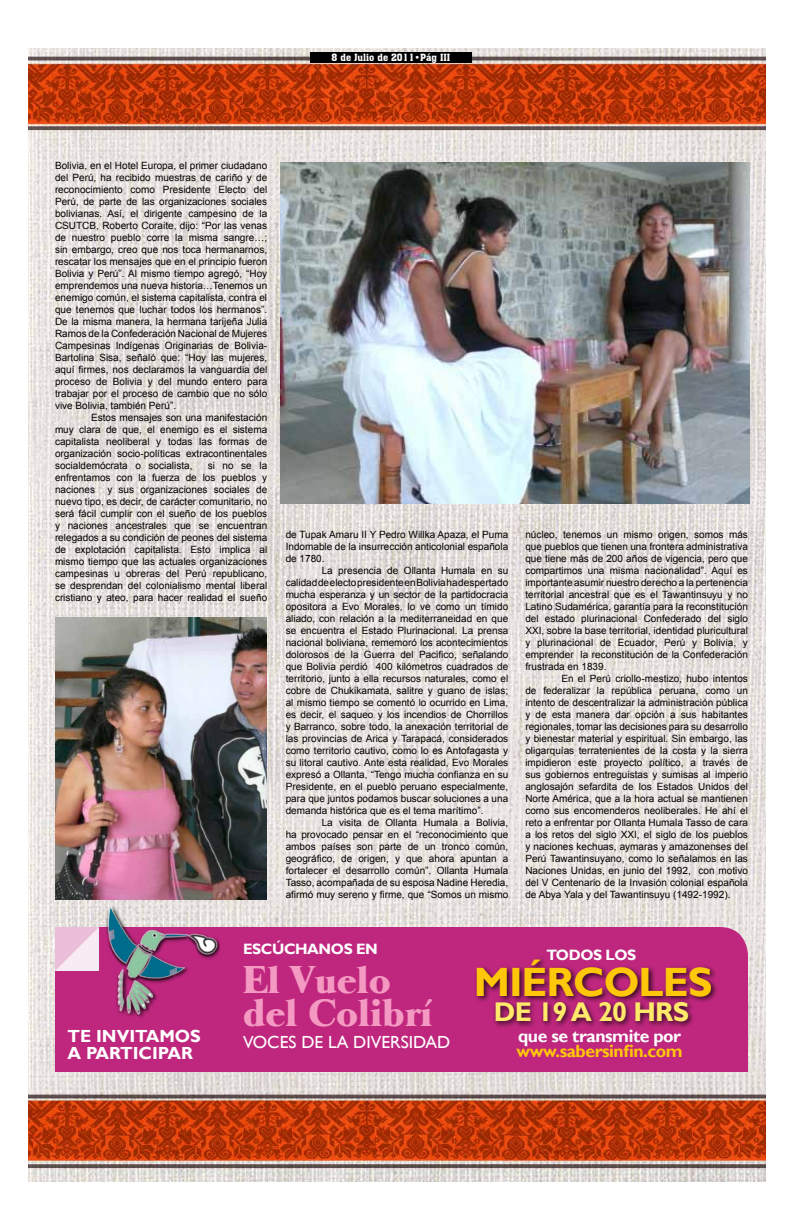
<style>
.page{position:relative;width:792px;height:1224px;background:#fff}
.page>*{position:absolute;margin:0;border:0;box-sizing:border-box;transform-origin:0 0}
.t1{font:700 40.9px "Gill Sans";letter-spacing:-.025em;color:#ffc709}
.t2{font:37.6px/33.1px "Baskerville";color:#f49ac2}
.t3{font:700 27.1px "Gill Sans";letter-spacing:-.025em;color:#ffe96b}
.t4{font:700 17.6px "Gill Sans";letter-spacing:-.025em;color:#ffc709}
.t5{font:700 17.6px "Gill Sans";letter-spacing:-.025em;color:#fff}
.t6{font:700 17.5px/17px "Gill Sans";color:#fff}
.t7{font:17.5px "Gill Sans";color:#fff}
.t8{font:700 15px "Gill Sans";letter-spacing:-.025em;color:#fff}
.t9{font:10px/12px "Arial";color:#000;text-align:justify}
.t10{font:9.7px "Aachen BT";color:#fff}
</style>
<div class="page">
<img style="left:28px;top:48px;width:737px;height:1134px">
<div style="left:310px;top:52px;width:162px;height:11px;background:#000"></div>
<div style="left:55px;top:927px;width:693px;height:145px;background:#bf277e"></div>
<img style="left:55px;top:617px;width:212px;height:283px">
<img style="left:280px;top:162px;width:470px;height:342px">
<svg style="left:55px;top:927px;width:44px;height:44px;background:#f1d4e5"></svg>
<div style="left:107px;top:906px;width:112px;height:114px;background:#bf277e"></div>
<img style="left:105px;top:904px;width:114px;height:112px">
<div style="left:473px;top:956px;width:245px;height:48px;background:#000;opacity:.75"></div>
<div style="left:492px;top:999px;width:203px;height:30px;background:#000;opacity:.75"></div>
<p class="t10" style="left:332px;top:52px;width:113px">8 de Julio de 2011•Pág III</p>
<p class="t9" style="left:55px;top:160px;width:214px">Bolivia, en el Hotel Europa, el primer ciudadano del Perú, ha recibido muestras de cariño y de reconocimiento como Presidente Electo del Perú, de parte de las organizaciones sociales bolivianas. Así, el dirigente campesino de la CSUTCB, Roberto Coraite, dijo: “Por las venas de nuestro pueblo corre la misma sangre…; sin embargo, creo que nos toca hermanarnos, rescatar los mensajes que en el principio fueron Bolivia y Perú”. Al mismo tiempo agregó, “Hoy emprendemos una nueva historia…Tenemos un enemigo común, el sistema capitalista, contra el que tenemos que luchar todos los hermanos”.<br>De la misma manera, la hermana tarijeña Julia Ramos de la Confederación Nacional de Mujeres Campesinas Indígenas Originarias de Bolivia-Bartolina Sisa, señaló que: “Hoy las mujeres, aquí firmes, nos declaramos la vanguardia del proceso de Bolivia y del mundo entero para trabajar por el proceso de cambio que no sólo vive Bolivia, también Perú”.</p>
<p class="t9" style="left:55px;top:412px;width:214px;text-indent:36px">Estos mensajes son una manifestación muy clara de que, el enemigo es el sistema capitalista neoliberal y todas las formas de organización socio-políticas extracontinentales socialdemócrata o socialista,</p>
<p class="t9" style="left:55px;top:460px;width:214px;text-indent:153px">si no se la enfrentamos con la fuerza de los pueblos y naciones y sus organizaciones sociales de nuevo tipo, es decir, de carácter comunitario, no será fácil cumplir con el sueño de los pueblos y naciones ancestrales que se encuentran relegados a su condición de peones del sistema de explotación capitalista. Esto implica al mismo tiempo que las actuales organizaciones campesinas u obreras del Perú republicano, se desprendan del colonialismo mental liberal cristiano y ateo, para hacer realidad el sueño</p>
<p class="t9" style="left:286px;top:529px;width:224px">de Tupak Amaru II Y Pedro Willka Apaza, el Puma Indomable de la insurrección anticolonial española de 1780.</p>
<p class="t9" style="left:286px;top:565px;width:224px;text-indent:36px">La presencia de Ollanta Humala en su calidad de electo presidente en Bolivia ha despertado mucha esperanza y un sector de la partidocracia opositora a Evo Morales, lo ve como un tímido aliado, con relación a la mediterraneidad en que se encuentra el Estado Plurinacional. La prensa nacional boliviana, rememoró los acontecimientos dolorosos de la Guerra del Pacifico, señalando que Bolivia perdió 400 kilómetros cuadrados de territorio, junto a ella recursos naturales, como el cobre de Chukikamata, salitre y guano de islas; al mismo tiempo se comentó lo ocurrido en Lima, es decir, el saqueo y los incendios de Chorrillos y Barranco, sobre todo, la anexación territorial de las provincias de Arica y Tarapacá, considerados como territorio cautivo, como lo es Antofagasta y su litoral cautivo. Ante esta realidad, Evo Morales expresó a Ollanta, “Tengo mucha confianza en su Presidente, en el pueblo peruano especialmente, para que juntos podamos buscar soluciones a una demanda histórica que es el tema marítimo”.</p>
<p class="t9" style="left:286px;top:817px;width:224px;text-indent:36px">La visita de Ollanta Humala a Bolivia, ha provocado pensar en el “reconocimiento que ambos países son parte de un tronco común, geográfico, de origen, y que ahora apuntan a fortalecer el desarrollo común”. Ollanta Humala Tasso, acompañada de su esposa Nadine Heredia, afirmó muy sereno y firme, que “Somos un mismo</p>
<p class="t9" style="left:525px;top:529px;width:224px">núcleo, tenemos un mismo origen, somos más que pueblos que tienen una frontera administrativa que tiene más de 200 años de vigencia, pero que compartimos una misma nacionalidad”. Aquí es importante asumir nuestro derecho a la pertenencia territorial ancestral que es el Tawantinsuyu y no Latino Sudamérica, garantía para la reconstitución del estado plurinacional Confederado del siglo XXI, sobre la base territorial, identidad pluricultural y plurinacional de Ecuador, Perú y Bolivia, y emprender la reconstitución de la Confederación frustrada en 1839.</p>
<p class="t9" style="left:525px;top:673px;width:224px;text-indent:36px">En el Perú criollo-mestizo, hubo intentos de federalizar la república peruana, como un intento de descentralizar la administración pública y de esta manera dar opción a sus habitantes regionales, tomar las decisiones para su desarrollo y bienestar material y espiritual. Sin embargo, las oligarquías terratenientes de la costa y la sierra impidieron este proyecto político, a través de sus gobiernos entreguistas y sumisas al imperio anglosajón sefardita de los Estados Unidos del Norte América, que a la hora actual se mantienen como sus encomenderos neoliberales. He ahí el reto a enfrentar por Ollanta Humala Tasso de cara a los retos del siglo XXI, el siglo de los pueblos y naciones kechuas, aymaras y amazonenses del Perú Tawantinsuyano, como lo señalamos en las Naciones Unidas, en junio del 1992, con motivo del V Centenario de la Invasión colonial española de Abya Yala y del Tawantinsuyu (1492-1992).</p>
<h3 class="t6" style="left:68px;top:1028px;width:135px">TE INVITAMOS<br>A PARTICIPAR</h3>
<h3 class="t8" style="left:243px;top:940px;width:136px">ESCÚCHANOS EN</h3>
<h2 class="t2" style="left:243px;top:964px;width:191px">El Vuelo del Colibrí</h2>
<h3 class="t7" style="left:243px;top:1031px;width:209px">VOCES DE LA DIVERSIDAD</h3>
<h3 class="t8" style="left:547px;top:946px;width:12px">todos</h3>
<h3 class="t8" style="left:606px;top:946px;width:11px">los</h3>
<h1 class="t1" style="left:474px;top:957px;width:240px">MIÉRCOLES</h1>
<h3 class="t3" style="left:494px;top:996px;width:197px">DE 19 A 20 HRS</h3>
<h3 class="t5" style="left:518px;top:1025px;width:165px">que se transmite por</h3>
<h3 class="t4" style="left:516px;top:1041px;width:168px">www.sabersinfin.com</h3>
</div>
